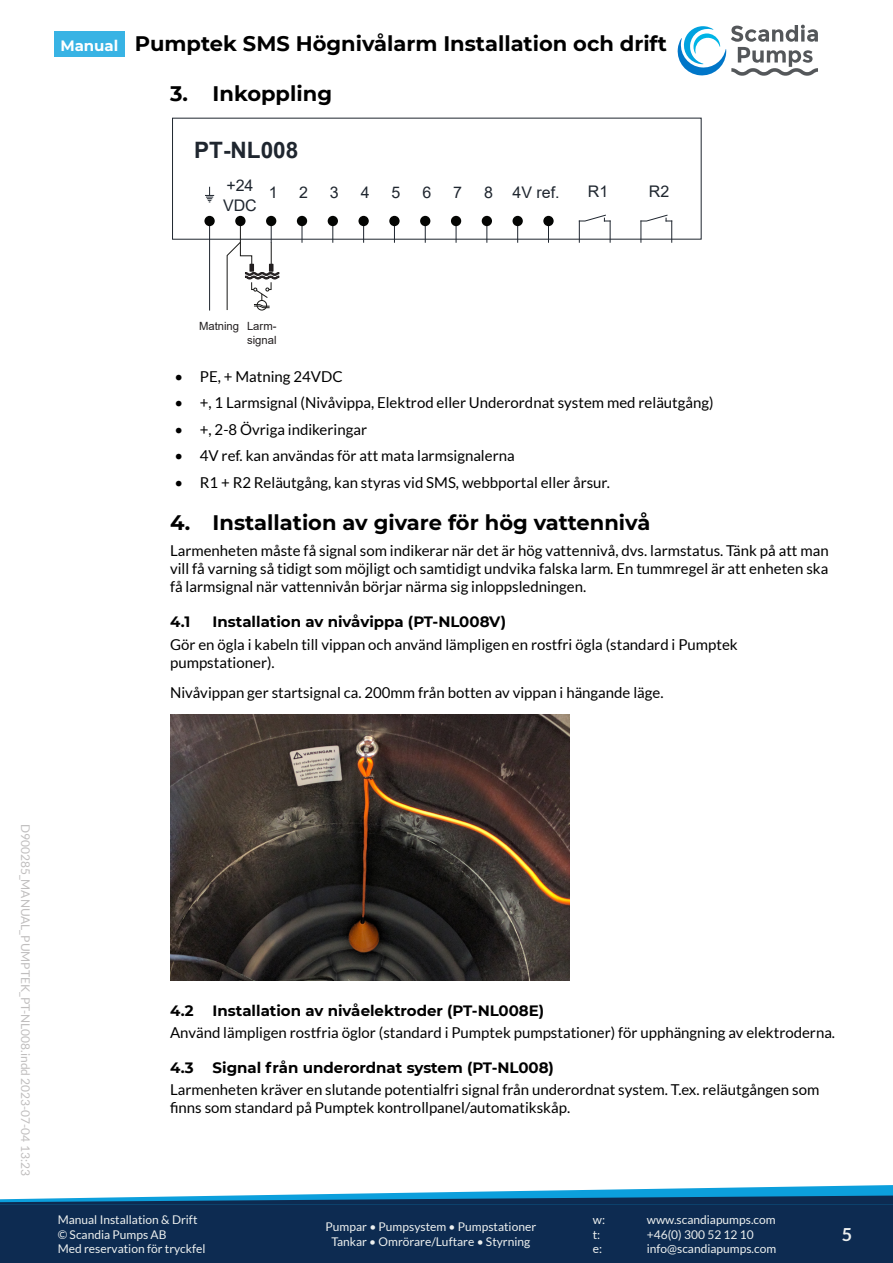
<style>
.page{position:relative;width:893px;height:1263px;background:#fff}
.page>*{position:absolute;margin:0;border:0;box-sizing:border-box;transform-origin:0 0}
.t1{font:700 22.65px "Arial";color:#1f262f}
.t2{font:700 21px "Montserrat";color:#000}
.t3{font:700 18px "Lato";color:#edf0ef}
.t4{font:16.05px/19.2px "Arial";color:#1f262f}
.content-m{font:15px/18px "Lato";color:#000}
.t5{font:700 15px "Montserrat";color:#000}
.t6{font:700 15px "Montserrat";color:#fff}
.t7{font:12px/14.4px "Lato";color:#edf0ef}
.t8{font:12px "Lato";color:#c0bebe}
.t9{font:11.25px/13.5px "Arial";color:#231f20}
</style>
<div class="page">
<svg style="left:677px;top:25px;width:141px;height:51px"></svg>
<div style="left:0;top:1203px;width:893px;height:60px;background:#0d2b51"></div>
<svg style="left:0;top:1185px;width:893px;height:20px"></svg>
<div style="left:54px;top:32px;width:71px;height:25px;background:#38b3e4"></div>
<svg style="left:205px;top:187px;width:9px;height:16px"></svg>
<hr style="left:209px;top:221px;width:1px;height:89px;background:#1f262f">
<svg style="left:302px;top:226px;width:1px;height:16px"></svg>
<svg style="left:332px;top:226px;width:1px;height:16px"></svg>
<svg style="left:363px;top:226px;width:1px;height:16px"></svg>
<svg style="left:394px;top:226px;width:1px;height:16px"></svg>
<svg style="left:425px;top:226px;width:1px;height:16px"></svg>
<svg style="left:456px;top:226px;width:1px;height:16px"></svg>
<svg style="left:486px;top:226px;width:1px;height:16px"></svg>
<svg style="left:517px;top:226px;width:1px;height:16px"></svg>
<svg style="left:548px;top:226px;width:1px;height:16px"></svg>
<svg style="left:579px;top:214px;width:32px;height:28px"></svg>
<svg style="left:640px;top:214px;width:32px;height:28px"></svg>
<div style="left:204px;top:216px;width:11px;height:10px;background:#040503;border-radius:50%"></div>
<div style="left:235px;top:216px;width:11px;height:10px;background:#040503;border-radius:50%"></div>
<div style="left:266px;top:216px;width:10px;height:10px;background:#040503;border-radius:50%"></div>
<div style="left:297px;top:216px;width:10px;height:10px;background:#040503;border-radius:50%"></div>
<div style="left:328px;top:216px;width:10px;height:10px;background:#040503;border-radius:50%"></div>
<div style="left:358px;top:216px;width:11px;height:10px;background:#040503;border-radius:50%"></div>
<div style="left:389px;top:216px;width:11px;height:10px;background:#040503;border-radius:50%"></div>
<div style="left:420px;top:216px;width:10px;height:10px;background:#040503;border-radius:50%"></div>
<div style="left:451px;top:216px;width:10px;height:10px;background:#040503;border-radius:50%"></div>
<div style="left:482px;top:216px;width:10px;height:10px;background:#040503;border-radius:50%"></div>
<div style="left:512px;top:216px;width:11px;height:10px;background:#040503;border-radius:50%"></div>
<div style="left:543px;top:216px;width:11px;height:10px;background:#040503;border-radius:50%"></div>
<svg style="left:226px;top:220px;width:53px;height:91px"></svg>
<img style="left:170px;top:714px;width:400px;height:267px">
<p class="t6" style="left:60px;top:35px;width:60px">Manual</p>
<h2 class="t2" style="left:135px;top:29px;width:534px">Pumptek SMS Högnivålarm Installation och drift</h2>
<p class="t2" style="left:170px;top:79px;width:164px">3. Inkoppling</p>
<p class="t1" style="left:194px;top:134px;width:106px">PT-NL008</p>
<p class="t4" style="left:269px;top:183px;width:10px">1</p>
<p class="t4" style="left:299px;top:183px;width:10px">2</p>
<p class="t4" style="left:330px;top:183px;width:10px">3</p>
<p class="t4" style="left:361px;top:183px;width:10px">4</p>
<p class="t4" style="left:392px;top:183px;width:10px">5</p>
<p class="t4" style="left:422px;top:183px;width:10px">6</p>
<p class="t4" style="left:453px;top:183px;width:10px">7</p>
<p class="t4" style="left:484px;top:183px;width:77px">8 4V ref.</p>
<p class="t4" style="left:588px;top:181px;width:22px">R1</p>
<p class="t4" style="left:649px;top:181px;width:22px">R2</p>
<p class="t4" style="left:223px;top:176px;width:35px">+24<br>VDC</p>
<p class="t9" style="left:199px;top:320px;width:42px">Matning</p>
<p class="t9" style="left:247px;top:320px;width:31px">Larm&shy;signal</p>
<p class="content-m" style="left:174px;top:367px;width:170px">• PE, + Matning 24VDC</p>
<p class="content-m" style="left:174px;top:394px;width:541px">• +, 1 Larmsignal (Nivåvippa, Elektrod eller Underordnat system med reläutgång)</p>
<p class="content-m" style="left:174px;top:420px;width:194px">• +, 2-8 Övriga indikeringar</p>
<p class="content-m" style="left:174px;top:447px;width:342px">• 4V ref. kan användas för att mata larmsignalerna</p>
<p class="content-m" style="left:174px;top:473px;width:437px">• R1 + R2 Reläutgång, kan styras vid SMS, webbportal eller årsur.</p>
<p class="t2" style="left:170px;top:507px;width:482px">4. Installation av givare för hög vattennivå</p>
<p class="content-m" style="left:170px;top:542px;width:660px;text-align:justify">Larmenheten måste få signal som indikerar när det är hög vattennivå, dvs. larmstatus. Tänk på att man vill få varning så tidigt som möjligt och samtidigt undvika falska larm. En tummregel är att enheten ska få larmsignal när vattennivån börjar närma sig inloppsledningen.</p>
<p class="t5" style="left:170px;top:611px;width:22px">4.1</p>
<p class="t5" style="left:213px;top:611px;width:295px">Installation av nivåvippa (PT-NL008V)</p>
<p class="content-m" style="left:170px;top:635px;width:569px">Gör en ögla i kabeln till vippan och använd lämpligen en rostfri ögla (standard i Pumptek pumpstationer).</p>
<p class="content-m" style="left:170px;top:684px;width:495px">Nivåvippan ger startsignal ca. 200mm från botten av vippan i hängande läge.</p>
<p class="t8" style="left:32px;top:824px;width:353px;rotate:90deg">D900285_MANUAL_PUMPTEK_PT-NL008.indd 2023-07-04 13:23</p>
<p class="t5" style="left:170px;top:999px;width:25px">4.2</p>
<p class="t5" style="left:213px;top:999px;width:333px">Installation av nivåelektroder (PT-NL008E)</p>
<p class="content-m" style="left:170px;top:1023px;width:667px">Använd lämpligen rostfria öglor (standard i Pumptek pumpstationer) för upphängning av elektroderna.</p>
<p class="t5" style="left:170px;top:1057px;width:25px">4.3</p>
<p class="t5" style="left:213px;top:1057px;width:343px">Signal från underordnat system (PT-NL008)</p>
<p class="content-m" style="left:170px;top:1081px;width:651px">Larmenheten kräver en slutande potentialfri signal från underordnat system. T.ex. reläutgången som finns som standard på Pumptek kontrollpanel/automatikskåp.</p>
<p class="t7" style="left:58px;top:1213px;width:149px">Manual Installation &amp; Drift © Scandia Pumps AB<br>Med reservation för tryckfel</p>
<p class="t7" style="left:326px;top:1220px;width:212px;text-align:center">Pumpar • Pumpsystem • Pumpstationer<br>Tankar • Omrörare/Luftare • Styrning</p>
<p class="t7" style="left:593px;top:1213px;width:14px">w:</p>
<p class="t7" style="left:647px;top:1213px;width:130px">www.scandiapumps.com</p>
<p class="t7" style="left:593px;top:1227px;width:9px">t:</p>
<p class="t7" style="left:647px;top:1227px;width:108px">+46(0) 300 52 12 10</p>
<p class="t7" style="left:593px;top:1241px;width:11px">e:</p>
<p class="t7" style="left:647px;top:1241px;width:131px">info@scandiapumps.com</p>
<p class="t3" style="left:842px;top:1224px;width:12px">5</p>
</div>
